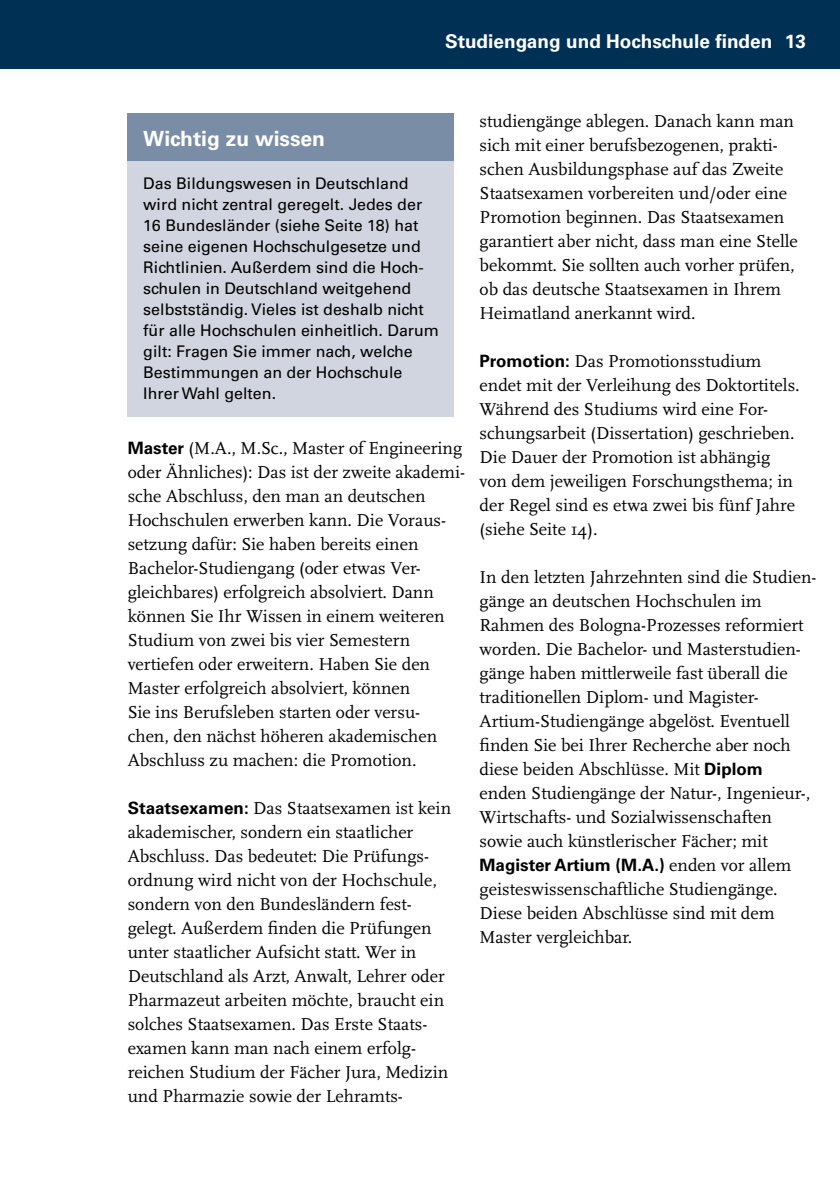
<style>
.page{position:relative;width:840px;height:1191px;background:#fff}
.page>*{position:absolute;margin:0;border:0;box-sizing:border-box;transform-origin:0 0}
.t1{font:700 21px "Univers LT Std";color:#fff}
.t2{font:700 19px "Univers LT Std";color:#fff}
.t3{font:18px/24px "Scala Pro";color:#000}
.t4{font:700 17px "Univers LT Std";color:#000}
.t5{font:16px/21px "Univers LT Std";color:#000}
.s1{font-family:"Univers LT Std";font-weight:700;font-size:17px}
.s2{font-family:"Scala Pro";font-weight:400;font-size:18px}
</style>
<div class="page">
<div style="left:0;top:0;width:839px;height:68px;background:#003155"></div>
<div style="left:128px;top:113px;width:326px;height:49px;background:#7a8da7"></div>
<div style="left:128px;top:162px;width:326px;height:255px;background:#d0d5e0"></div>
<p class="t2" style="left:445px;top:30px;width:362px">Studiengang und Hochschule finden 13</p>
<p class="t1" style="left:143px;top:126px;width:183px">Wichtig zu wissen</p>
<p class="t5" style="left:143px;top:173px;width:297px">Das Bildungswesen in Deutschland wird nicht zentral geregelt. Jedes der 16 Bundesländer (siehe Seite 18) hat seine eigenen Hochschulgesetze und Richtlinien. Außerdem sind die Hoch&shy;schulen in Deutschland weitgehend selbstständig. Vieles ist deshalb nicht für alle Hochschulen einheitlich. Darum gilt: Fragen Sie immer nach, welche Bestimmungen an der Hochschule Ihrer Wahl gelten.</p>
<p class="t3" style="left:128px;top:436px;width:338px"><span class="s1">Master</span> (M.A., M.Sc., Master of Engineering oder Ähnliches): Das ist der zweite akademi&shy;sche Abschluss, den man an deutschen Hochschulen erwerben kann. Die Voraus&shy;setzung dafür: Sie haben bereits einen Bachelor-Studiengang (oder etwas Ver&shy;gleichbares) erfolgreich absolviert. Dann können Sie Ihr Wissen in einem weiteren Studium von zwei bis vier Semestern vertiefen oder erweitern. Haben Sie den Master erfolgreich absolviert, können<br>Sie ins Berufsleben starten oder versu&shy;chen, den nächst höheren akademischen Abschluss zu machen: die Promotion.</p>
<p class="t3" style="left:128px;top:796px;width:325px"><span class="s1">Staatsexamen:</span> Das Staatsexamen ist kein akademischer, sondern ein staatlicher Abschluss. Das bedeutet: Die Prüfungs&shy;ordnung wird nicht von der Hochschule, sondern von den Bundesländern fest&shy;gelegt. Außerdem finden die Prüfungen unter staatlicher Aufsicht statt. Wer in Deutschland als Arzt, Anwalt, Lehrer oder Pharmazeut arbeiten möchte, braucht ein solches Staatsexamen. Das Erste Staats&shy;examen kann man nach einem erfolg&shy;reichen Studium der Fächer Jura, Medizin und Pharmazie sowie der Lehramts-</p>
<p class="t3" style="left:479px;top:109px;width:320px">studiengänge ablegen. Danach kann man sich mit einer berufsbezogenen, prakti&shy;schen Ausbildungsphase auf das Zweite Staatsexamen vorbereiten und/oder eine Promotion beginnen. Das Staatsexamen garantiert aber nicht, dass man eine Stelle bekommt. Sie sollten auch vorher prüfen, ob das deutsche Staatsexamen in Ihrem Heimatland anerkannt wird.</p>
<p class="t3" style="left:479px;top:349px;width:321px"><span class="s1">Promotion:</span> Das Promotionsstudium endet mit der Verleihung des Doktortitels.<br>Während des Studiums wird eine For&shy;schungsarbeit (Dissertation) geschrieben.<br>Die Dauer der Promotion ist abhängig von dem jeweiligen Forschungsthema; in der Regel sind es etwa zwei bis fünf Jahre (siehe Seite 14).</p>
<p class="t3" style="left:479px;top:565px;width:338px">In den letzten Jahrzehnten sind die Studien&shy;gänge an deutschen Hochschulen im Rahmen des Bologna-Prozesses reformiert worden. Die Bachelor- und Masterstudien&shy;gänge haben mittlerweile fast überall die traditionellen Diplom- und Magister-Artium-Studiengänge abgelöst. Eventuell finden Sie bei Ihrer Recherche aber noch diese beiden Abschlüsse. Mit <span class="s1">Diplom<br></span>enden Studiengänge der Natur-, Ingenieur-, Wirtschafts- und Sozialwissenschaften sowie auch künstlerischer Fächer; mit</p>
<p class="t4" style="left:479px;top:855px;width:313px">Magister Artium (M.A.) <span class="s2">enden vor allem</span></p>
<p class="t3" style="left:479px;top:877px;width:299px">geisteswissenschaftliche Studiengänge.<br>Diese beiden Abschlüsse sind mit dem<br>Master vergleichbar.</p>
</div>
